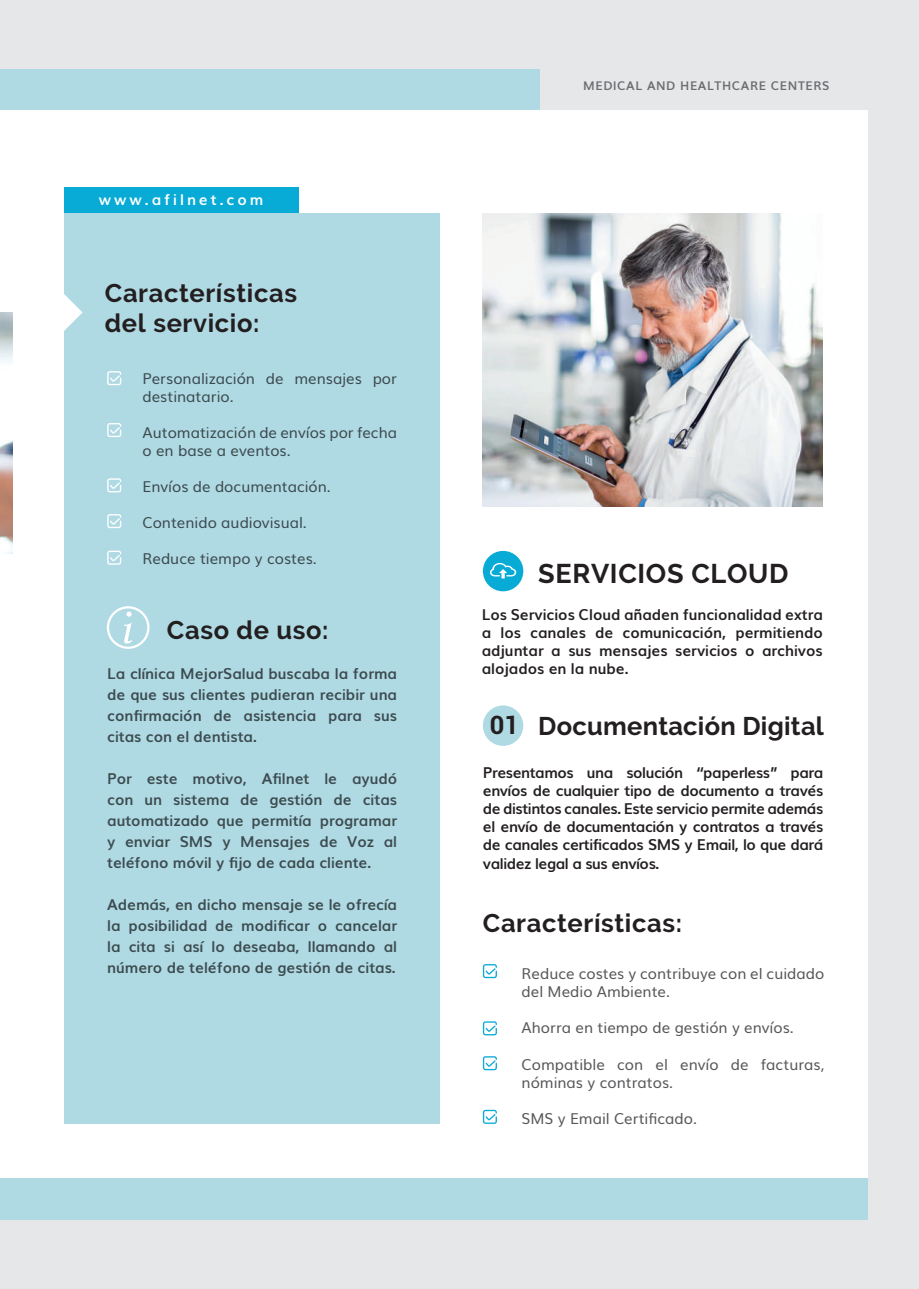
<style>
.page{position:relative;width:919px;height:1289px;background:#fff}
.page>*{position:absolute;margin:0;border:0;box-sizing:border-box;transform-origin:0 0}
.t1{font:700 27px "Raleway";letter-spacing:.025em;color:#231f20}
.t2{font:700 25.5px/30.6px "Raleway";letter-spacing:.025em;color:#231f20}
.t3{font:700 25.5px "Roboto";color:#231f20}
.t4{font:700 15px/21px "Muli";color:#57585a;text-align:justify}
.t5{font:700 15px/18px "Muli";letter-spacing:-.01em;color:#231f20;text-align:justify}
.t6{font:15px/18px "Muli";color:#57585a}
.t7{font:700 15px "Muli";letter-spacing:.2em;color:#fff}
.t8{font:700 12px "Muli";letter-spacing:.05em;color:#6c6d70}
</style>
<div class="page">
<div style="left:0;top:0;width:918px;height:1288px;background:#e6e7e9"></div>
<div style="left:0;top:69px;width:867px;height:1150px;background:#b0dae3"></div>
<div style="left:540px;top:47px;width:350px;height:86px;background:#e6e7e9"></div>
<div style="left:0;top:111px;width:867px;height:1067px;background:#fff"></div>
<img style="left:0;top:313px;width:13px;height:240px">
<div style="left:64px;top:187px;width:234px;height:26px;background:#08aad6"></div>
<div style="left:64px;top:213px;width:375px;height:910px;background:#b0dae3"></div>
<svg style="left:107px;top:371px;width:14px;height:14px"></svg>
<svg style="left:107px;top:423px;width:14px;height:14px"></svg>
<svg style="left:107px;top:478px;width:14px;height:14px"></svg>
<svg style="left:107px;top:514px;width:14px;height:14px"></svg>
<svg style="left:107px;top:550px;width:14px;height:14px"></svg>
<div style="left:107px;top:606px;width:42px;height:43px;border:2px solid #fff;border-radius:50%"></div>
<svg style="left:124px;top:611px;width:8px;height:32px"></svg>
<svg style="left:483px;top:964px;width:14px;height:14px"></svg>
<svg style="left:483px;top:1021px;width:14px;height:14px"></svg>
<svg style="left:483px;top:1056px;width:14px;height:14px"></svg>
<svg style="left:483px;top:1109px;width:14px;height:14px"></svg>
<div style="left:483px;top:705px;width:40px;height:41px;background:#b0dae3;border-radius:50%"></div>
<div style="left:483px;top:551px;width:40px;height:40px;background:#08aad6;border-radius:50%"></div>
<svg style="left:490px;top:563px;width:26px;height:15px"></svg>
<img style="left:482px;top:213px;width:340px;height:293px">
<svg style="left:64px;top:294px;width:18px;height:37px"></svg>
<p class="t7" style="left:99px;top:188px;width:166px">www.afilnet.com</p>
<h2 class="t2" style="left:105px;top:277px;width:194px">Características del servicio:</h2>
<p class="t6" style="left:142px;top:368px;width:256px">Personalización de mensajes por destinatario.</p>
<p class="t6" style="left:142px;top:422px;width:256px">Automatización de envíos por fecha o en base a eventos.</p>
<p class="t6" style="left:142px;top:476px;width:190px">Envíos de documentación.</p>
<p class="t6" style="left:142px;top:512px;width:166px">Contenido audiovisual.</p>
<p class="t6" style="left:142px;top:548px;width:176px">Reduce tiempo y costes.</p>
<h2 class="t2" style="left:167px;top:615px;width:163px">Caso de uso:</h2>
<p class="t4" style="left:107px;top:662px;width:291px">La clínica MejorSalud buscaba la forma de que sus clientes pudieran recibir una confirmación de asistencia para sus citas con el dentista.</p>
<p class="t4" style="left:107px;top:767px;width:291px">Por este motivo, Afilnet le ayudó con un sistema de gestión de citas automatizado que permitía programar y enviar SMS y Mensajes de Voz al teléfono móvil y fijo de cada cliente.</p>
<p class="t4" style="left:107px;top:893px;width:291px">Además, en dicho mensaje se le ofrecía la posibilidad de modificar o cancelar la cita si así lo deseaba, llamando al número de teléfono de gestión de citas.</p>
<p class="t8" style="left:583px;top:76px;width:248px">MEDICAL AND HEALTHCARE CENTERS</p>
<h1 class="t1" style="left:538px;top:557px;width:252px">SERVICIOS CLOUD</h1>
<p class="t5" style="left:482px;top:604px;width:342px">Los Servicios Cloud añaden funcionalidad extra a los canales de comunicación, permitiendo adjuntar a sus mensajes servicios o archivos alojados en la nube.</p>
<h2 class="t3" style="left:490px;top:707px;width:30px">01</h2>
<h2 class="t2" style="left:538px;top:710px;width:287px">Documentación Digital</h2>
<p class="t5" style="left:483px;top:763px;width:342px">Presentamos una solución “paperless” para envíos de cualquier tipo de documento a través de distintos canales. Este servicio permite además el envío de documentación y contratos a través de canales certificados SMS y Email, lo que dará validez legal a sus envíos.</p>
<h2 class="t2" style="left:483px;top:907px;width:200px">Características:</h2>
<p class="t6" style="left:521px;top:963px;width:304px">Reduce costes y contribuye con el cuidado del Medio Ambiente.</p>
<p class="t6" style="left:521px;top:1017px;width:274px">Ahorra en tiempo de gestión y envíos.</p>
<p class="t6" style="left:521px;top:1053px;width:304px">Compatible con el envío de facturas, nóminas y contratos.</p>
<p class="t6" style="left:521px;top:1107px;width:177px">SMS y Email Certificado.</p>
</div>
